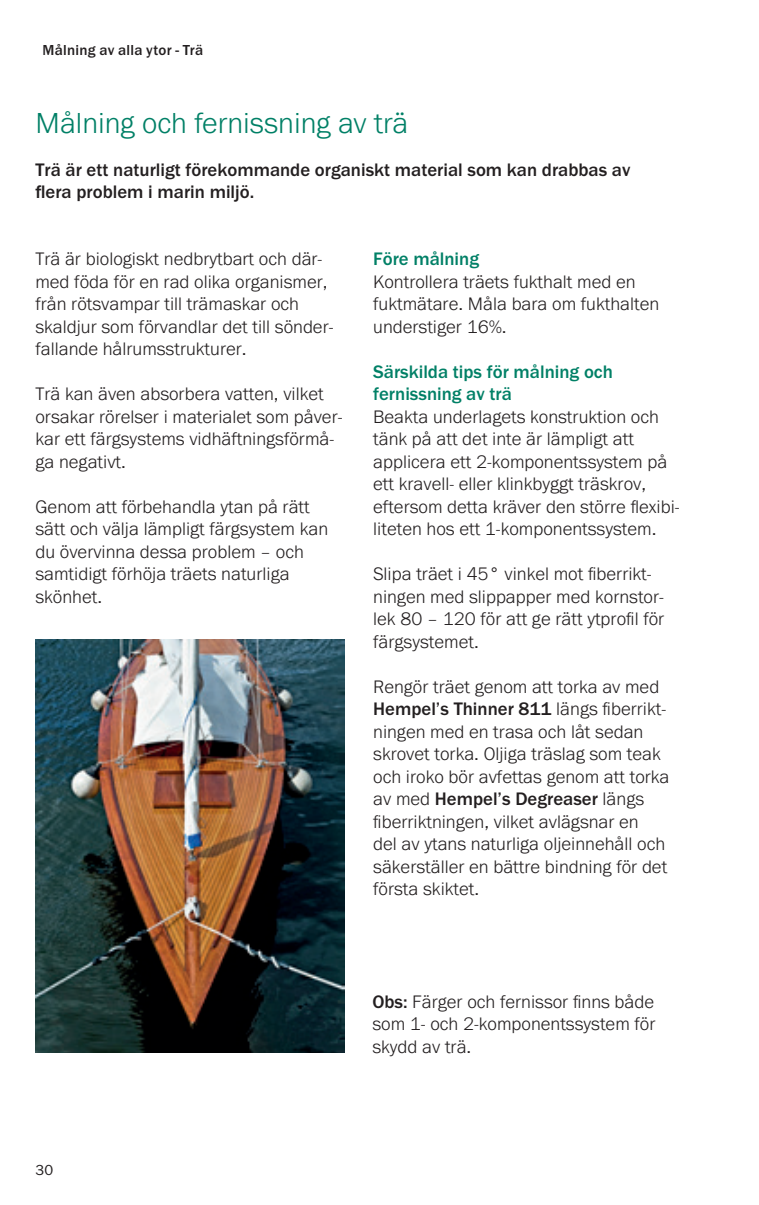
<style>
.page{position:relative;width:759px;height:1205px;background:#fff}
.page>*{position:absolute;margin:0;border:0;box-sizing:border-box;transform-origin:0 0}
.Overskrift_-_SE{font:300 30px "Franklin Gothic URW";color:#008066}
.Brødtekst_-_SE{font:300 18.75px/22.5px "Franklin Gothic URW";color:#231f20}
.Manchet_-_SE{font:500 18.75px/22.5px "Franklin Gothic URW";color:#231f20}
.Mellemrubrik_-_SE{font:500 18.75px/22.5px "Franklin Gothic URW";color:#008066}
.t1{font:500 15px "Franklin Gothic URW";letter-spacing:.015em;color:#231f20}
.t2{font:15px "Franklin Gothic URW Boo";color:#231f20}
.s1{font-weight:500}
</style>
<div class="page">
<img style="left:35px;top:640px;width:309px;height:413px">
<p class="t1" style="left:43px;top:40px;width:162px">Målning av alla ytor - Trä</p>
<p class="Overskrift_-_SE" style="left:36px;top:105px;width:374px">Målning och fernissning av trä</p>
<p class="Manchet_-_SE" style="left:35px;top:158px;width:596px">Trä är ett naturligt förekommande organiskt material som kan drabbas av flera problem i marin miljö.</p>
<p class="Brødtekst_-_SE" style="left:35px;top:247px;width:299px">Trä är biologiskt nedbrytbart och där&shy;med föda för en rad olika organismer, från rötsvampar till trämaskar och skaldjur som förvandlar det till sönder&shy;fallande hålrumsstrukturer.</p>
<p class="Brødtekst_-_SE" style="left:35px;top:382px;width:308px">Trä kan även absorbera vatten, vilket orsakar rörelser i materialet som påver&shy;kar ett färgsystems vidhäftningsförmå&shy;ga negativt.</p>
<p class="Brødtekst_-_SE" style="left:35px;top:495px;width:294px">Genom att förbehandla ytan på rätt sätt och välja lämpligt färgsystem kan du övervinna dessa problem – och samtidigt förhöja träets naturliga skönhet.</p>
<p class="Mellemrubrik_-_SE" style="left:373px;top:247px;width:107px">Före målning</p>
<p class="Brødtekst_-_SE" style="left:373px;top:270px;width:287px">Kontrollera träets fukthalt med en fuktmätare. Måla bara om fukthalten understiger 16%.</p>
<p class="Mellemrubrik_-_SE" style="left:373px;top:360px;width:241px">Särskilda tips för målning och fernissning av trä</p>
<p class="Brødtekst_-_SE" style="left:373px;top:405px;width:308px">Beakta underlagets konstruktion och tänk på att det inte är lämpligt att applicera ett 2-komponentssystem på ett kravell- eller klinkbyggt träskrov, eftersom detta kräver den större flexibi&shy;liteten hos ett 1-komponentssystem.</p>
<p class="Brødtekst_-_SE" style="left:373px;top:562px;width:292px">Slipa träet i 45° vinkel mot fiberrikt&shy;ningen med slippapper med kornstor&shy;lek 80 – 120 för att ge rätt ytprofil för färgsystemet.</p>
<p class="Brødtekst_-_SE" style="left:373px;top:675px;width:298px">Rengör träet genom att torka av med <span class="s1">Hempel’s Thinner 811</span> längs fiberrikt&shy;ningen med en trasa och låt sedan skrovet torka. Oljiga träslag som teak och iroko bör avfettas genom att torka av med <span class="s1">Hempel’s Degreaser</span> längs fiberriktningen, vilket avlägsnar en<br>del av ytans naturliga oljeinnehåll och säkerställer en bättre bindning för det första skiktet.</p>
<p class="Brødtekst_-_SE" style="left:372px;top:990px;width:284px;text-align:justify"><span class="s1">Obs:</span> Färger och fernissor finns både som 1- och 2-komponentssystem för skydd av trä.</p>
<p class="t2" style="left:35px;top:1160px;width:19px">30</p>
</div>
